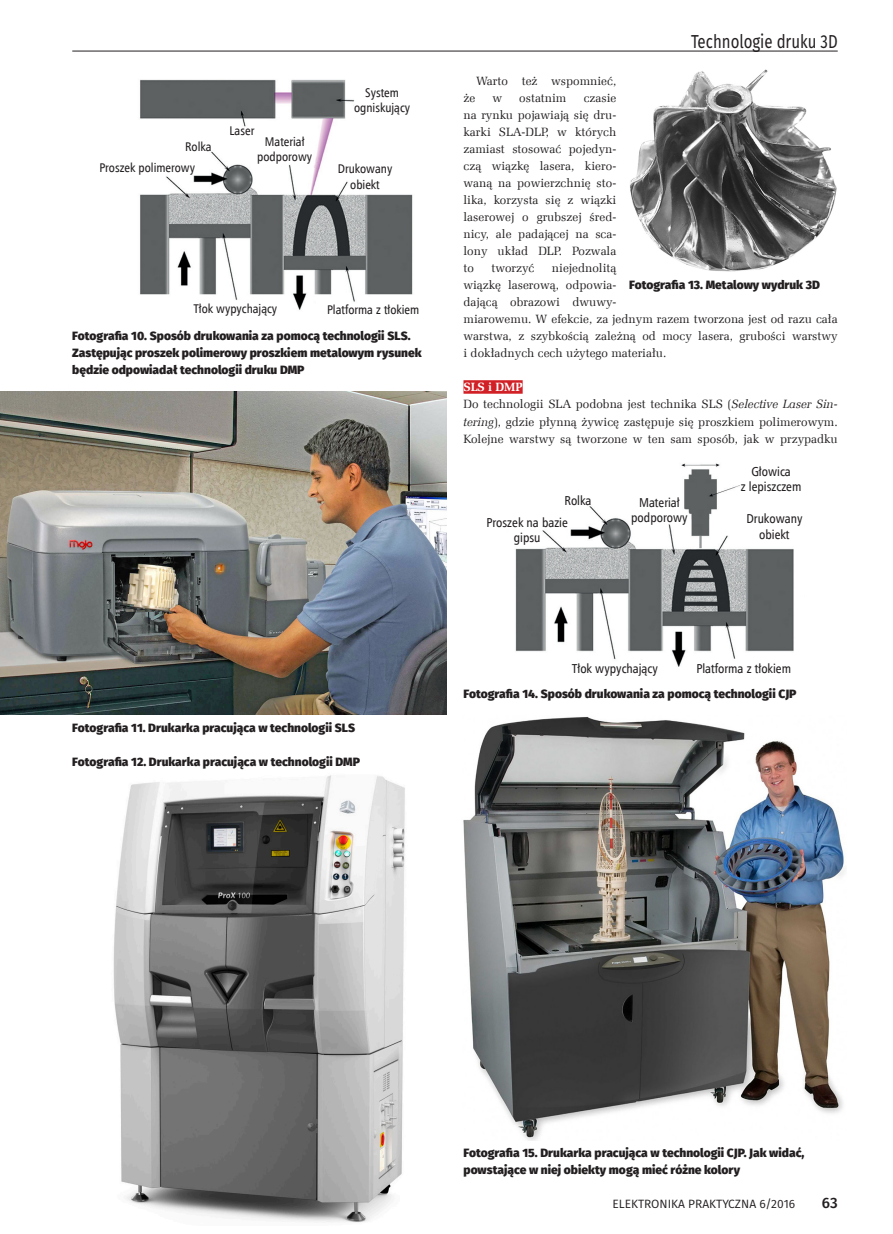
<style>
.page{position:relative;width:893px;height:1234px;background:#fff}
.page>*{position:absolute;margin:0;border:0;box-sizing:border-box;transform-origin:0 0}
.t1{font:18.75px "Fira Sans";color:#231f20;scale:.8 1}
.t2{font:500 15px "Fira Sans";color:#231f20}
.body{font:12.9px/15.6px "Humnst 777 Cn EU";color:#231f20;text-align:center}
.body-2{font:12.6px/15.1px "Humnst 777 Cn EU";color:#231f20;text-align:center}
._1_Body{font:12px/17px "Zapf Ellipt EU";color:#231f20;text-align:justify}
._4_Podpis{font:800 12px/17px "Fira Sans";color:#231f20}
.t3{font:12px "Fira Sans";color:#231f20}
._1_Body-2{font:700 12px "Zapf Ellipt EU";color:#fff}
.s1{font-style:italic}
</style>
<div class="page">
<div style="left:463px;top:380px;width:60px;height:13px;background:#d12126"></div>
<img style="left:140px;top:79px;width:273px;height:231px">
<img style="left:0;top:391px;width:446px;height:323px">
<img style="left:113px;top:775px;width:292px;height:448px">
<img style="left:630px;top:69px;width:207px;height:203px">
<img style="left:515px;top:463px;width:279px;height:204px">
<img style="left:463px;top:717px;width:382px;height:423px">
<hr style="left:72px;top:51px;width:766px;height:1px;background:#231f20">
<p class="body-2" style="left:185px;top:139px;width:28px">Rolka</p>
<p class="body-2" style="left:100px;top:160px;width:97px">Proszek polimerowy</p>
<p class="body-2" style="left:229px;top:123px;width:26px">Laser</p>
<p class="body-2" style="left:257px;top:134px;width:56px">Materiał podporowy</p>
<p class="body-2" style="left:354px;top:85px;width:57px">System ogniskujący</p>
<p class="body-2" style="left:338px;top:161px;width:56px">Drukowany obiekt</p>
<p class="body-2" style="left:193px;top:301px;width:85px">Tłok wypychający</p>
<p class="body-2" style="left:327px;top:302px;width:94px">Platforma z tłokiem</p>
<p class="_4_Podpis" style="left:72px;top:327px;width:351px">Fotografia 10. Sposób drukowania za pomocą technologii SLS.<br>Zastępując proszek polimerowy proszkiem metalowym rysunek będzie odpowiadał technologii druku DMP</p>
<p class="_1_Body" style="left:476px;top:73px;width:142px">Warto też wspomnieć,</p>
<p class="t1" style="left:691px;top:28px;width:185px">Technologie druku 3D</p>
<p class="_1_Body" style="left:463px;top:90px;width:154px;text-indent:120px">czasie na rynku pojawiają się dru&shy;karki SLA-DLP, w których zamiast stosować pojedyn&shy;czą wiązkę lasera, kiero&shy;waną na powierzchnię sto&shy;lika, korzysta się z wiązki laserowej o grubszej śred&shy;nicy, ale padającej na sca&shy;lony układ DLP. Pozwala to</p>
<p class="_1_Body" style="left:463px;top:90px;width:13px">że</p>
<p class="_1_Body" style="left:492px;top:90px;width:11px">w</p>
<p class="_1_Body" style="left:519px;top:90px;width:49px">ostatnim</p>
<p class="_1_Body" style="left:463px;top:260px;width:376px;text-align:left;text-indent:88px">niejednolitą<br>wiązkę laserową, odpowia-<br>dającą obrazowi dwuwy-<br>miarowemu. W efekcie, za jednym razem tworzona jest od razu cała warstwa, z szybkością zależną od mocy lasera, grubości warstwy i dokładnych cech użytego materiału.</p>
<p class="_1_Body-2" style="left:463px;top:380px;width:61px">SLS i DMP</p>
<p class="_1_Body" style="left:463px;top:396px;width:376px">Do technologii SLA podobna jest technika SLS (<span class="s1">Selective Laser Sin&shy;tering</span>), gdzie płynną żywicę zastępuje się proszkiem polimerowym.<br>Kolejne warstwy są tworzone w ten sam sposób, jak w przypadku</p>
<p class="_1_Body" style="left:491px;top:260px;width:45px">tworzyć</p>
<p class="_4_Podpis" style="left:629px;top:276px;width:192px">Fotografia 13. Metalowy wydruk 3D</p>
<p class="body" style="left:564px;top:492px;width:28px">Rolka</p>
<p class="body" style="left:631px;top:494px;width:58px">Materiał podporowy</p>
<p class="body" style="left:487px;top:514px;width:83px">Proszek na bazie gipsu</p>
<p class="body" style="left:741px;top:463px;width:62px">Głowica<br>z lepiszczem</p>
<p class="body" style="left:746px;top:510px;width:58px">Drukowany obiekt</p>
<p class="_4_Podpis" style="left:72px;top:719px;width:284px">Fotografia 11. Drukarka pracująca w technologii SLS</p>
<p class="_4_Podpis" style="left:72px;top:753px;width:289px">Fotografia 12. Drukarka pracująca w technologii DMP</p>
<p class="body" style="left:696px;top:660px;width:96px">Platforma z tłokiem</p>
<p class="_4_Podpis" style="left:463px;top:685px;width:335px">Fotografia 14. Sposób drukowania za pomocą technologii CJP</p>
<p class="body" style="left:572px;top:660px;width:88px">Tłok wypychający</p>
<p class="_4_Podpis" style="left:463px;top:1144px;width:342px">Fotografia 15. Drukarka pracująca w technologii CJP. Jak widać, powstające w niej obiekty mogą mieć różne kolory</p>
<p class="t3" style="left:612px;top:1195px;width:184px">ELEKTRONIKA PRAKTYCZNA 6/2016</p>
<p class="t2" style="left:822px;top:1192px;width:17px">63</p>
</div>
